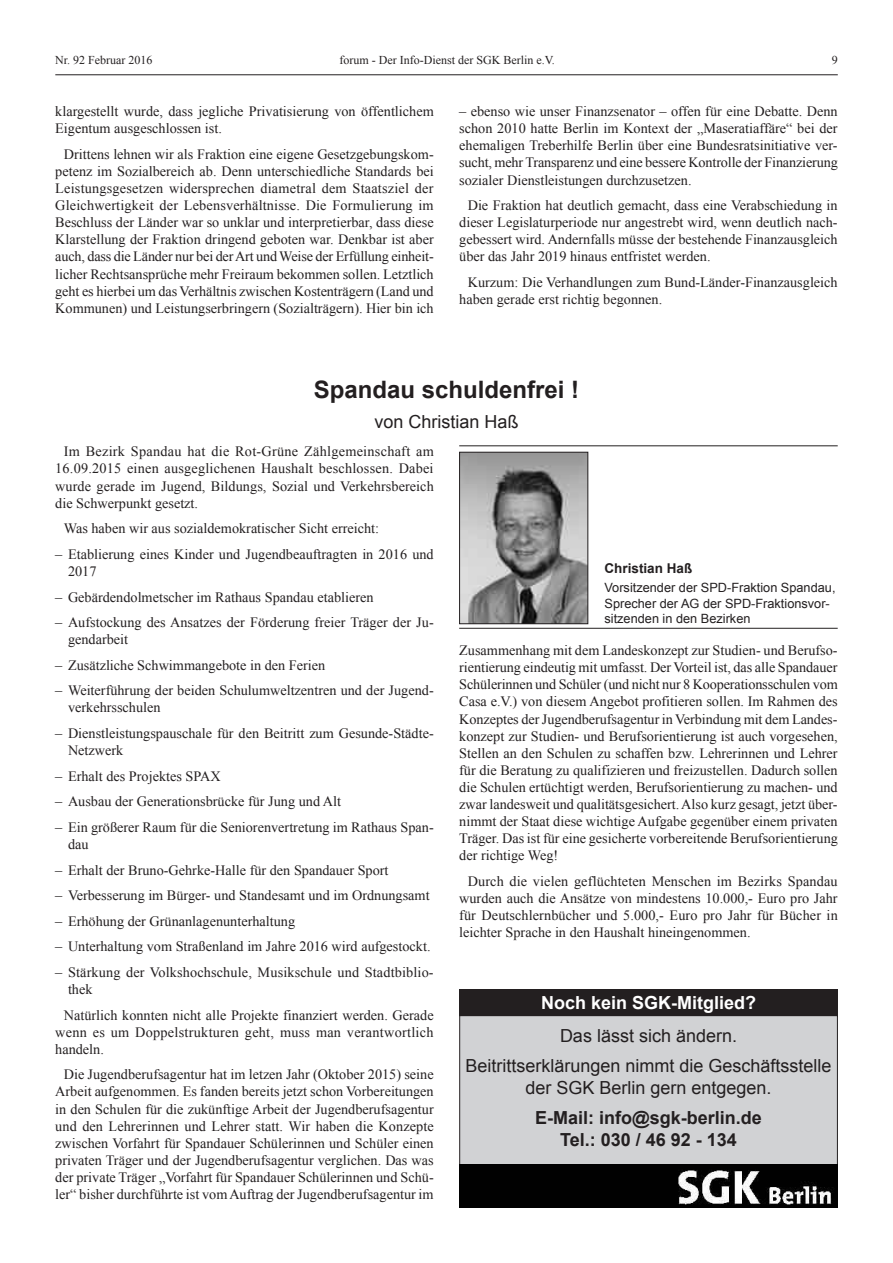
<style>
.page{position:relative;width:893px;height:1263px;background:#fff}
.page>*{position:absolute;margin:0;border:0;box-sizing:border-box;transform-origin:0 0}
.t1{font:700 24px "Arial";color:#231f20}
.t2{font:18px/30.2px "Arial";color:#231f20;text-align:center}
.t3{font:700 18px/21.6px "Arial";color:#231f20;text-align:center}
.t4{font:700 18px "Arial";color:#fff}
.t5{font:14.25px/17.1px "Times New Roman";color:#231f20}
.t6{font:700 13.5px "Arial";color:#231f20}
.t7{font:12.75px/15.3px "Arial";color:#231f20}
.t8{font:12px "Times New Roman";color:#231f20}
</style>
<div class="page">
<hr style="left:55px;top:74px;width:783px;height:1px;background:#231f20">
<img style="left:461px;top:454px;width:125px;height:168px">
<div style="left:459px;top:452px;width:129px;height:172px;border:1px solid #231f20"></div>
<hr style="left:459px;top:445px;width:379px;height:1px;background:#231f20">
<hr style="left:459px;top:628px;width:379px;height:1px;background:#231f20">
<div style="left:460px;top:1016px;width:377px;height:157px;background:#d1d2d4"></div>
<img style="left:459px;top:1164px;width:379px;height:44px">
<div style="left:459px;top:990px;width:379px;height:26px;background:#231f20"></div>
<p class="t8" style="left:55px;top:52px;width:99px">Nr. 92 Februar 2016</p>
<p class="t8" style="left:339px;top:52px;width:217px">forum - Der Info-Dienst der SGK Berlin e.V.</p>
<p class="t8" style="left:832px;top:52px;width:7px">9</p>
<p class="t5" style="left:55px;top:103px;width:380px">klargestellt wurde, dass jegliche Privatisierung von öffentlichem<br>Eigentum ausgeschlossen ist.</p>
<p class="t5" style="left:55px;top:145px;width:380px;text-align:center">Drittens lehnen wir als Fraktion eine eigene Gesetzgebungskom&shy;petenz im Sozialbereich ab. Denn unterschiedliche Standards bei Leistungsgesetzen widersprechen diametral dem Staatsziel der Gleichwertigkeit der Lebensverhältnisse. Die Formulierung im Beschluss der Länder war so unklar und interpretierbar, dass diese Klarstellung der Fraktion dringend geboten war. Denkbar ist aber auch, dass die Länder nur bei der Art und Weise der Erfüllung einheit&shy;licher Rechtsansprüche mehr Freiraum bekommen sollen. Letztlich geht es hierbei um das Verhältnis zwischen Kostenträgern (Land und Kommunen) und Leistungserbringern (Sozialträgern). Hier bin ich</p>
<p class="t5" style="left:459px;top:103px;width:380px;text-align:justify">– ebenso wie unser Finanzsenator – offen für eine Debatte. Denn schon 2010 hatte Berlin im Kontext der „Maseratiaffäre“ bei der ehemaligen Treberhilfe Berlin über eine Bundesratsinitiative ver&shy;sucht, mehr Transparenz und eine bessere Kontrolle der Finanzierung sozialer Dienstleistungen durchzusetzen.</p>
<p class="t5" style="left:459px;top:197px;width:380px;text-align:justify;text-indent:8px">Die Fraktion hat deutlich gemacht, dass eine Verabschiedung in dieser Legislaturperiode nur angestrebt wird, wenn deutlich nach&shy;gebessert wird. Andernfalls müsse der bestehende Finanzausgleich über das Jahr 2019 hinaus entfristet werden.</p>
<p class="t5" style="left:459px;top:273px;width:380px;text-indent:8px">Kurzum: Die Verhandlungen zum Bund-Länder-Finanzausgleich haben gerade erst richtig begonnen.</p>
<h1 class="t1" style="left:314px;top:373px;width:267px">Spandau schuldenfrei !</h1>
<p class="t2" style="left:374px;top:406px;width:146px">von Christian Haß</p>
<p class="t5" style="left:55px;top:443px;width:380px;text-align:justify;text-indent:8px">Im Bezirk Spandau hat die Rot-Grüne Zählgemeinschaft am 16.09.2015 einen ausgeglichenen Haushalt beschlossen. Dabei wurde gerade im Jugend, Bildungs, Sozial und Verkehrsbereich die Schwerpunkt gesetzt.</p>
<p class="t5" style="left:64px;top:520px;width:317px">Was haben wir aus sozialdemokratischer Sicht erreicht:</p>
<p class="t5" style="left:68px;top:545px;width:367px;text-indent:-13px">– Etablierung eines Kinder und Jugendbeauftragten in 2016 und<br>2017</p>
<p class="t5" style="left:55px;top:588px;width:320px">– Gebärdendolmetscher im Rathaus Spandau etablieren</p>
<p class="t5" style="left:68px;top:613px;width:367px;text-indent:-13px">– Aufstockung des Ansatzes der Förderung freier Träger der Ju&shy;gendarbeit</p>
<p class="t5" style="left:55px;top:656px;width:272px">– Zusätzliche Schwimmangebote in den Ferien</p>
<p class="t5" style="left:68px;top:682px;width:367px;text-indent:-13px">– Weiterführung der beiden Schulumweltzentren und der Jugend&shy;verkehrsschulen</p>
<p class="t5" style="left:68px;top:724px;width:367px;text-indent:-13px">– Dienstleistungspauschale für den Beitritt zum Gesunde-Städte-<br>Netzwerk</p>
<p class="t5" style="left:55px;top:767px;width:167px">– Erhalt des Projektes SPAX</p>
<p class="t5" style="left:55px;top:793px;width:287px">– Ausbau der Generationsbrücke für Jung und Alt</p>
<p class="t5" style="left:68px;top:818px;width:367px;text-indent:-13px">– Ein größerer Raum für die Seniorenvertretung im Rathaus Span&shy;dau</p>
<p class="t5" style="left:55px;top:861px;width:335px">– Erhalt der Bruno-Gehrke-Halle für den Spandauer Sport</p>
<p class="t5" style="left:55px;top:886px;width:376px">– Verbesserung im Bürger- und Standesamt und im Ordnungsamt</p>
<p class="t5" style="left:55px;top:912px;width:241px">– Erhöhung der Grünanlagenunterhaltung</p>
<p class="t5" style="left:55px;top:938px;width:377px">– Unterhaltung vom Straßenland im Jahre 2016 wird aufgestockt.</p>
<p class="t5" style="left:68px;top:963px;width:367px;text-indent:-13px">– Stärkung der Volkshochschule, Musikschule und Stadtbiblio&shy;thek</p>
<p class="t5" style="left:55px;top:1006px;width:380px;text-align:justify;text-indent:8px">Natürlich konnten nicht alle Projekte finanziert werden. Gerade wenn es um Doppelstrukturen geht, muss man verantwortlich handeln.</p>
<p class="t5" style="left:55px;top:1066px;width:380px;text-align:center">Die Jugendberufsagentur hat im letzen Jahr (Oktober 2015) seine Arbeit aufgenommen. Es fanden bereits jetzt schon Vorbereitungen in den Schulen für die zukünftige Arbeit der Jugendberufsagentur und den Lehrerinnen und Lehrer statt. Wir haben die Konzepte zwischen Vorfahrt für Spandauer Schülerinnen und Schüler einen privaten Träger und der Jugendberufsagentur verglichen. Das was der private Träger „Vorfahrt für Spandauer Schülerinnen und Schü&shy;ler“ bisher durchführte ist vom Auftrag der Jugendberufsagentur im</p>
<p class="t6" style="left:604px;top:559px;width:89px">Christian Haß</p>
<p class="t7" style="left:604px;top:580px;width:233px">Vorsitzender der SPD-Fraktion Spandau,<br>Sprecher der AG der SPD-Fraktionsvor&shy;sitzenden in den Bezirken</p>
<p class="t5" style="left:459px;top:642px;width:380px;text-align:justify">Zusammenhang mit dem Landeskonzept zur Studien- und Berufso&shy;rientierung eindeutig mit umfasst. Der Vorteil ist, das alle Spandauer Schülerinnen und Schüler (und nicht nur 8 Kooperationsschulen vom Casa e.V.) von diesem Angebot profitieren sollen. Im Rahmen des Konzeptes der Jugendberufsagentur in Verbindung mit dem Landes&shy;konzept zur Studien- und Berufsorientierung ist auch vorgesehen, Stellen an den Schulen zu schaffen bzw. Lehrerinnen und Lehrer für die Beratung zu qualifizieren und freizustellen. Dadurch sollen die Schulen ertüchtigt werden, Berufsorientierung zu machen- und zwar landesweit und qualitätsgesichert. Also kurz gesagt, jetzt über&shy;nimmt der Staat diese wichtige Aufgabe gegenüber einem privaten Träger. Das ist für eine gesicherte vorbereitende Berufsorientierung der richtige Weg!</p>
<p class="t5" style="left:459px;top:872px;width:380px;text-align:justify;text-indent:8px">Durch die vielen geflüchteten Menschen im Bezirks Spandau wurden auch die Ansätze von mindestens 10.000,- Euro pro Jahr für Deutschlernbücher und 5.000,- Euro pro Jahr für Bücher in leichter Sprache in den Haushalt hineingenommen.</p>
<p class="t4" style="left:541px;top:990px;width:217px">Noch kein SGK-Mitglied?</p>
<p class="t2" style="left:465px;top:1021px;width:368px">Das lässt sich ändern.<br>Beitrittserklärungen nimmt die Geschäftsstelle</p>
<p class="t2" style="left:525px;top:1072px;width:248px">der SGK Berlin gern entgegen.</p>
<p class="t3" style="left:535px;top:1107px;width:228px">E-Mail: info@sgk-berlin.de<br>Tel.: 030 / 46 92 - 134</p>
</div>
